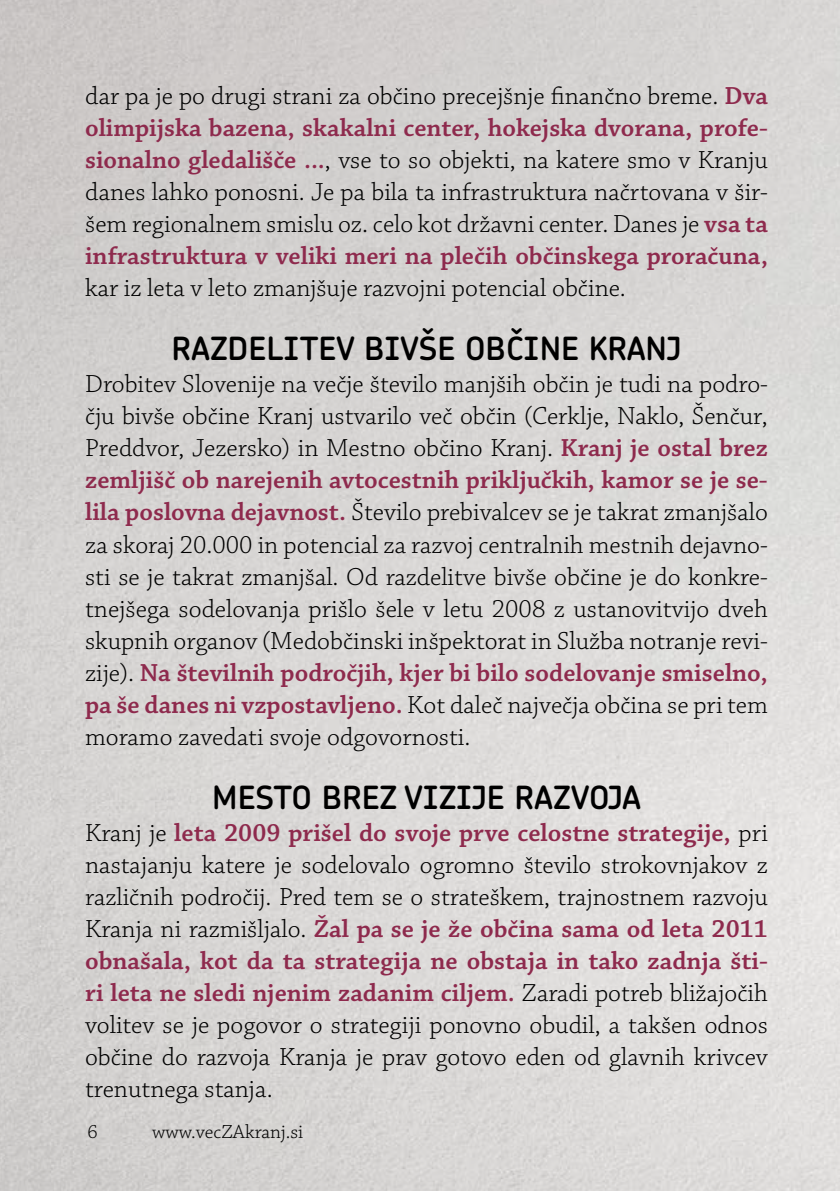
<style>
.page{position:relative;width:840px;height:1191px;background:#fff}
.page>*{position:absolute;margin:0;border:0;box-sizing:border-box;transform-origin:0 0}
.t1{font:32px "Chevin Plus Demi";color:#000}
.t2{font:300 26px/32px "Chaparral Pro";color:#000;text-align:justify}
.t3{font:300 20px "Chaparral Pro";color:#000}
.s1{font-weight:600;color:#8e2a4d}
</style>
<div class="page">
<p class="t2" style="left:85px;top:81px;width:684px">dar pa je po drugi strani za občino precejšnje finančno breme. <span class="s1">Dva olimpijska bazena, skakalni center, hokejska dvorana, profe&shy;sionalno gledališče ...</span>, vse to so objekti, na katere smo v Kranju danes lahko ponosni. Je pa bila ta infrastruktura načrtovana v šir&shy;šem regionalnem smislu oz. celo kot državni center. Danes je <span class="s1">vsa ta infrastruktura v veliki meri na plečih občinskega proračuna,</span></p>
<p class="t2" style="left:85px;top:273px;width:542px">kar iz leta v leto zmanjšuje razvojni potencial občine.</p>
<p class="t1" style="left:171px;top:328px;width:511px">RAZDELITEV BIVŠE OBČINE KRANJ</p>
<p class="t2" style="left:85px;top:369px;width:684px">Drobitev Slovenije na večje število manjših občin je tudi na podro&shy;čju bivše občine Kranj ustvarilo več občin (Cerklje, Naklo, Šenčur, Preddvor, Jezersko) in Mestno občino Kranj. <span class="s1">Kranj je ostal brez zemljišč ob narejenih avtocestnih priključkih, kamor se je se&shy;lila poslovna dejavnost.</span> Število prebivalcev se je takrat zmanjšalo za skoraj 20.000 in potencial za razvoj centralnih mestnih dejavno&shy;sti se je takrat zmanjšal. Od razdelitve bivše občine je do konkre&shy;tnejšega sodelovanja prišlo šele v letu 2008 z ustanovitvijo dveh skupnih organov (Medobčinski inšpektorat in Služba notranje revi&shy;zije). <span class="s1">Na številnih področjih, kjer bi bilo sodelovanje smiselno, pa še danes ni vzpostavljeno.</span> Kot daleč največja občina se pri tem moramo zavedati svoje odgovornosti.</p>
<p class="t1" style="left:212px;top:776px;width:430px">MESTO BREZ VIZIJE RAZVOJA</p>
<p class="t2" style="left:85px;top:817px;width:684px">Kranj je <span class="s1">leta 2009 prišel do svoje prve celostne strategije,</span> pri nastajanju katere je sodelovalo ogromno število strokovnjakov z različnih področij. Pred tem se o strateškem, trajnostnem razvoju Kranja ni razmišljalo. <span class="s1">Žal pa se je že občina sama od leta 2011 obnašala, kot da ta strategija ne obstaja in tako zadnja šti&shy;ri leta ne sledi njenim zadanim ciljem.</span> Zaradi potreb bližajočih volitev se je pogovor o strategiji ponovno obudil, a takšen odnos občine do razvoja Kranja je prav gotovo eden od glavnih krivcev trenutnega stanja.</p>
<p class="t3" style="left:87px;top:1120px;width:12px">6</p>
<p class="t3" style="left:152px;top:1120px;width:152px">www.vecZAkranj.si</p>
</div>
